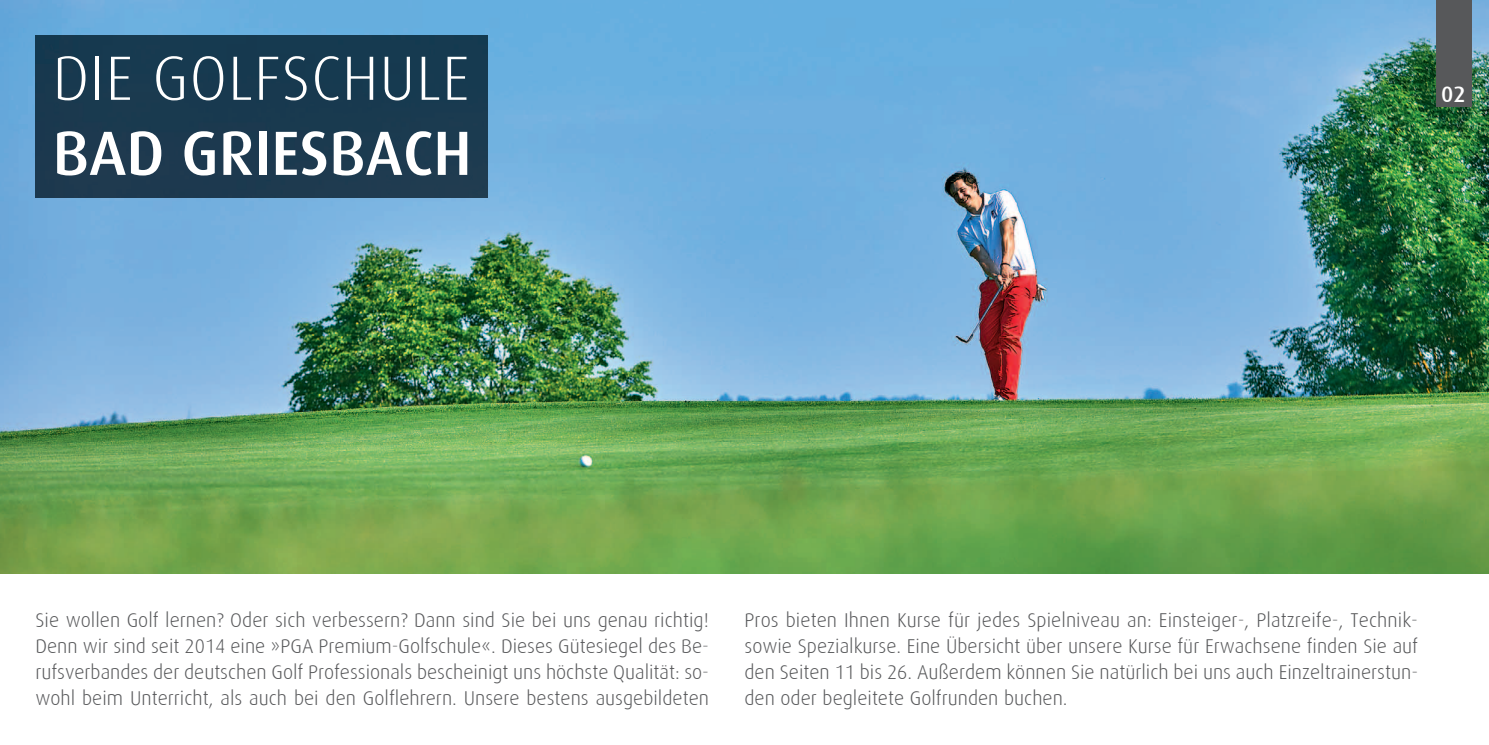
<style>
.page{position:relative;width:1489px;height:745px;background:#fff}
.page>*{position:absolute;margin:0;border:0;box-sizing:border-box;transform-origin:0 0}
.t1{font:300 62.5px "Dax";letter-spacing:.02em;color:#fff}
.t2{font:500 62.5px "Dax";color:#fff}
.t3{font:500 22.5px "Dax";color:#fff}
.t4{font:300 20px/26px "Dax";color:#57585a;text-align:justify}
</style>
<div class="page">
<img style="left:0;top:0;width:1488px;height:573px">
<div style="left:35px;top:35px;width:452px;height:162px;background:#193a4f"></div>
<div style="left:1435px;top:0;width:35px;height:106px;background:#57585a"></div>
<h1 class="t1" style="left:53px;top:45px;width:418px">DIE GOLFSCHULE</h1>
<h1 class="t2" style="left:53px;top:117px;width:420px">BAD GRIESBACH</h1>
<p class="t3" style="left:1440px;top:81px;width:26px">02</p>
<p class="t4" style="left:35px;top:606px;width:675px">Sie wollen Golf lernen? Oder sich verbessern? Dann sind Sie bei uns genau richtig!<br>Denn wir sind seit 2014 eine »PGA Premium-Golfschule«. Dieses Gütesiegel des Be&shy;rufsverbandes der deutschen Golf Professionals bescheinigt uns höchste Qualität: so&shy;wohl beim Unterricht, als auch bei den Golflehrern. Unsere bestens ausgebildeten</p>
<p class="t4" style="left:744px;top:606px;width:675px">Pros bieten Ihnen Kurse für jedes Spielniveau an: Einsteiger-, Platzreife-, Technik&shy;sowie Spezialkurse. Eine Übersicht über unsere Kurse für Erwachsene finden Sie auf den Seiten 11 bis 26. Außerdem können Sie natürlich bei uns auch Einzeltrainerstun&shy;den oder begleitete Golfrunden buchen.</p>
</div>
